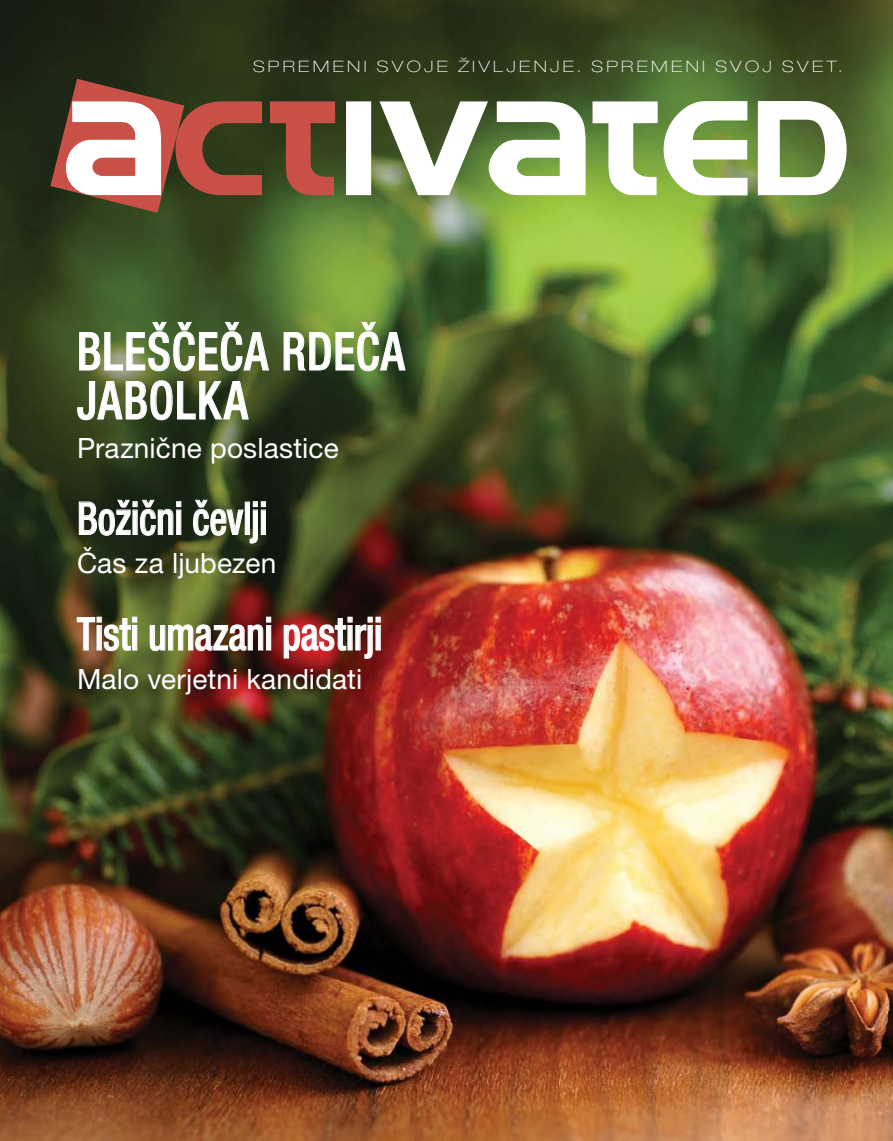
<style>
.page{position:relative;width:893px;height:1141px;background:#fff}
.page>*{position:absolute;margin:0;border:0;box-sizing:border-box;transform-origin:0 0}
.t1{font:500 condensed 52.5px/49px "Helvetica Neue LT Pro";letter-spacing:.03em;color:#fff;scale:.86 1}
.t2{font:500 condensed 45.5px "Helvetica Neue LT Pro";letter-spacing:-.005em;color:#fff;scale:.85 1}
.t3{font:28px "Helvetica Neue LT Pro";letter-spacing:.005em;color:#fff}
.t4{font:100 expanded 15.75px "Helvetica Neue LT Pro";letter-spacing:.19em;color:#fff;scale:1.1 1}
</style>
<div class="page">
<img style="left:0;top:0;width:893px;height:1141px">
<svg style="left:346px;top:101px;width:501px;height:94px"></svg>
<svg style="left:50px;top:79px;width:285px;height:134px"></svg>
<svg style="left:79px;top:321px;width:191px;height:51px"></svg>
<svg style="left:283px;top:321px;width:123px;height:51px"></svg>
<svg style="left:77px;top:380px;width:172px;height:41px"></svg>
<svg style="left:79px;top:500px;width:102px;height:36px"></svg>
<div style="left:176px;top:510px;width:5px;height:25px;border:1px solid #fff"></div>
<svg style="left:193px;top:500px;width:51px;height:37px"></svg>
<div style="left:245px;top:502px;width:5px;height:33px;border:1px solid #fff"></div>
<svg style="left:250px;top:501px;width:16px;height:42px"></svg>
<div style="left:261px;top:510px;width:5px;height:25px;border:1px solid #fff"></div>
<svg style="left:77px;top:617px;width:60px;height:34px"></svg>
<div style="left:132px;top:625px;width:5px;height:25px;border:1px solid #fff"></div>
<img style="left:150px;top:617px;width:121px;height:34px">
<div style="left:266px;top:625px;width:5px;height:25px;border:1px solid #fff"></div>
<img style="left:284px;top:617px;width:97px;height:42px">
<div style="left:376px;top:625px;width:5px;height:25px;border:1px solid #fff"></div>
<p class="t4" style="left:253px;top:58px;width:537px">SPREMENI SVOJE ŽIVLJENJE. SPREMENI SVOJ SVET.</p>
<h1 class="t1" style="left:77px;top:326px;width:382px">BLEŠČEČA RDEČA<br>JABOLKA</h1>
<p class="t3" style="left:77px;top:431px;width:263px">Praznične poslastice</p>
<h2 class="t2" style="left:77px;top:491px;width:226px">Božični čevlji</h2>
<p class="t3" style="left:77px;top:546px;width:201px">Čas za ljubezen</p>
<h2 class="t2" style="left:77px;top:607px;width:361px">Tisti umazani pastirji</h2>
<p class="t3" style="left:77px;top:662px;width:287px">Malo verjetni kandidati</p>
</div>
